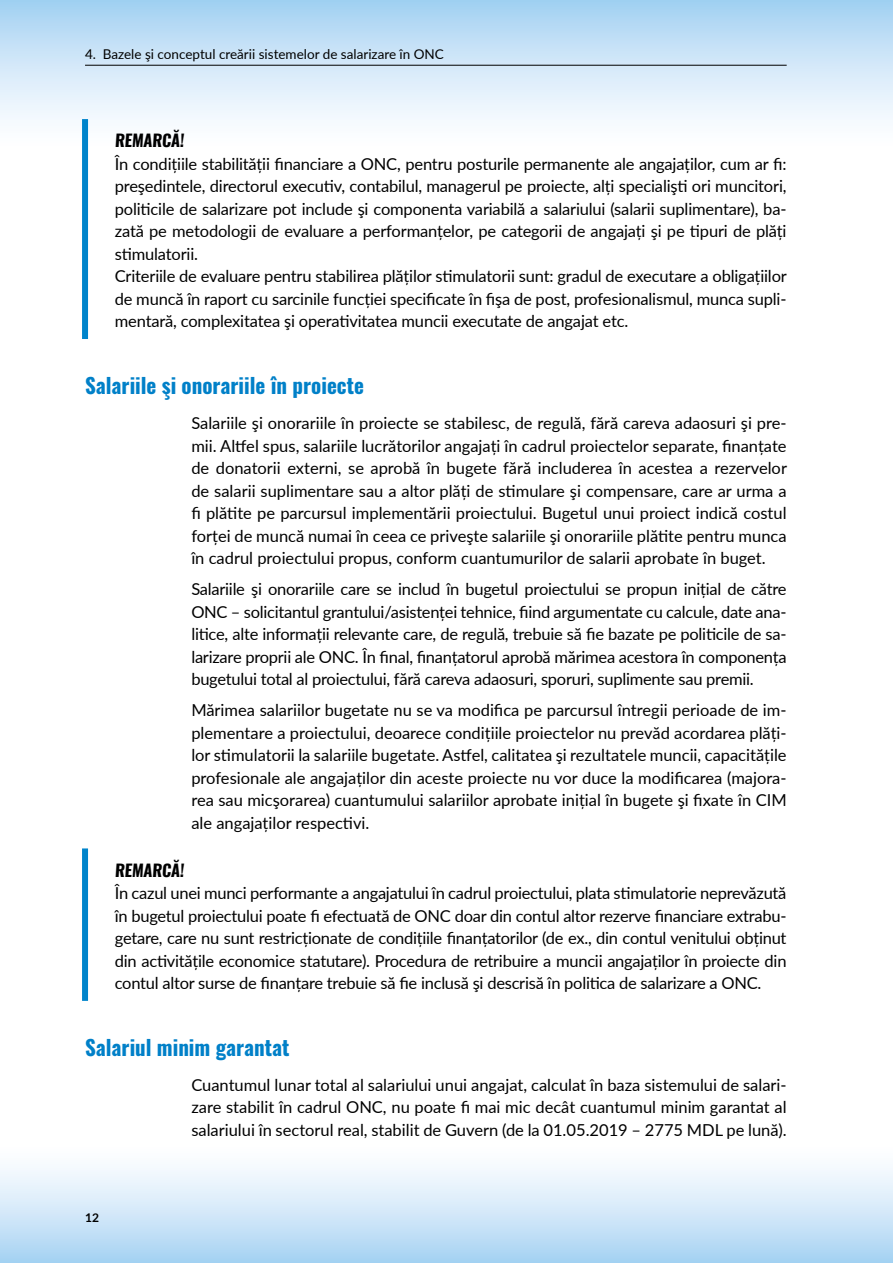
<style>
.page{position:relative;width:893px;height:1263px;background:#fff}
.page>*{position:absolute;margin:0;border:0;box-sizing:border-box;transform-origin:0 0}
.t1{font:700 21px "Oswald";color:#0080c8}
.t2{font:16.5px/22.5px "Lato";letter-spacing:-.01em;color:#000;text-align:justify}
.t3{font:700 16.5px "Oswald";color:#000}
.t4{font:13.5px "Lato";color:#000}
.t5{font:700 12px "Lato";color:#000}
</style>
<div class="page">
<div style="left:0;top:0;width:893px;height:149px;background:linear-gradient(to bottom,#a5d1f1,#fff)"></div>
<div style="left:0;top:1144px;width:893px;height:119px;background:linear-gradient(to bottom,#fff,#a9d4f3)"></div>
<hr style="left:85px;top:65px;width:702px;height:1px;background:#000">
<div style="left:82px;top:119px;width:6px;height:220px;background:#0084cb"></div>
<div style="left:82px;top:848px;width:6px;height:153px;background:#0084cb"></div>
<p class="t4" style="left:85px;top:44px;width:360px">4. Bazele şi conceptul creării sistemelor de salarizare în ONC</p>
<p class="t3" style="left:115px;top:132px;width:73px">REMARCĂ!</p>
<p class="t2" style="left:115px;top:152px;width:674px;text-align:left">În condițiile stabilității financiare a ONC, pentru posturile permanente ale angajaților, cum ar fi: preşedintele, directorul executiv, contabilul, managerul pe proiecte, alți specialişti ori muncitori, politicile de salarizare pot include şi componenta variabilă a salariului (salarii suplimentare), ba&shy;zată pe metodologii de evaluare a performanțelor, pe categorii de angajați şi pe tipuri de plăți stimulatorii.<br>Criteriile de evaluare pentru stabilirea plăților stimulatorii sunt: gradul de executare a obligațiilor de muncă în raport cu sarcinile funcției specificate în fişa de post, profesionalismul, munca supli&shy;mentară, complexitatea şi operativitatea muncii executate de angajat etc.</p>
<p class="t1" style="left:85px;top:374px;width:280px">Salariile şi onorariile în proiecte</p>
<p class="t2" style="left:191px;top:411px;width:597px">Salariile şi onorariile în proiecte se stabilesc, de regulă, fără careva adaosuri şi pre&shy;mii. Altfel spus, salariile lucrătorilor angajați în cadrul proiectelor separate, finanțate de donatorii externi, se aprobă în bugete fără includerea în acestea a rezervelor de salarii suplimentare sau a altor plăți de stimulare şi compensare, care ar urma a fi plătite pe parcursul implementării proiectului. Bugetul unui proiect indică costul forței de muncă numai în ceea ce priveşte salariile şi onorariile plătite pentru munca în cadrul proiectului propus, conform cuantumurilor de salarii aprobate în buget.</p>
<p class="t2" style="left:191px;top:577px;width:597px">Salariile şi onorariile care se includ în bugetul proiectului se propun inițial de către ONC – solicitantul grantului/asistenței tehnice, fiind argumentate cu calcule, date ana&shy;litice, alte informații relevante care, de regulă, trebuie să fie bazate pe politicile de sa&shy;larizare proprii ale ONC. În final, finanțatorul aprobă mărimea acestora în componența bugetului total al proiectului, fără careva adaosuri, sporuri, suplimente sau premii.</p>
<p class="t2" style="left:191px;top:698px;width:597px">Mărimea salariilor bugetate nu se va modifica pe parcursul întregii perioade de im&shy;plementare a proiectului, deoarece condițiile proiectelor nu prevăd acordarea plăți&shy;lor stimulatorii la salariile bugetate. Astfel, calitatea şi rezultatele muncii, capacitățile profesionale ale angajaților din aceste proiecte nu vor duce la modificarea (majora&shy;rea sau micşorarea) cuantumului salariilor aprobate inițial în bugete şi fixate în CIM ale angajaților respectivi.</p>
<p class="t3" style="left:115px;top:861px;width:73px">REMARCĂ!</p>
<p class="t2" style="left:115px;top:881px;width:673px">În cazul unei munci performante a angajatului în cadrul proiectului, plata stimulatorie neprevăzută în bugetul proiectului poate fi efectuată de ONC doar din contul altor rezerve financiare extrabu&shy;getare, care nu sunt restricționate de condițiile finanțatorilor (de ex., din contul venitului obținut din activitățile economice statutare). Procedura de retribuire a muncii angajaților în proiecte din contul altor surse de finanțare trebuie să fie inclusă şi descrisă în politica de salarizare a ONC.</p>
<p class="t1" style="left:85px;top:1036px;width:206px">Salariul minim garantat</p>
<p class="t2" style="left:191px;top:1073px;width:597px">Cuantumul lunar total al salariului unui angajat, calculat în baza sistemului de salari&shy;zare stabilit în cadrul ONC, nu poate fi mai mic decât cuantumul minim garantat al salariului în sectorul real, stabilit de Guvern (de la 01.05.2019 – 2775 MDL pe lună).</p>
<p class="t5" style="left:85px;top:1208px;width:15px">12</p>
</div>
